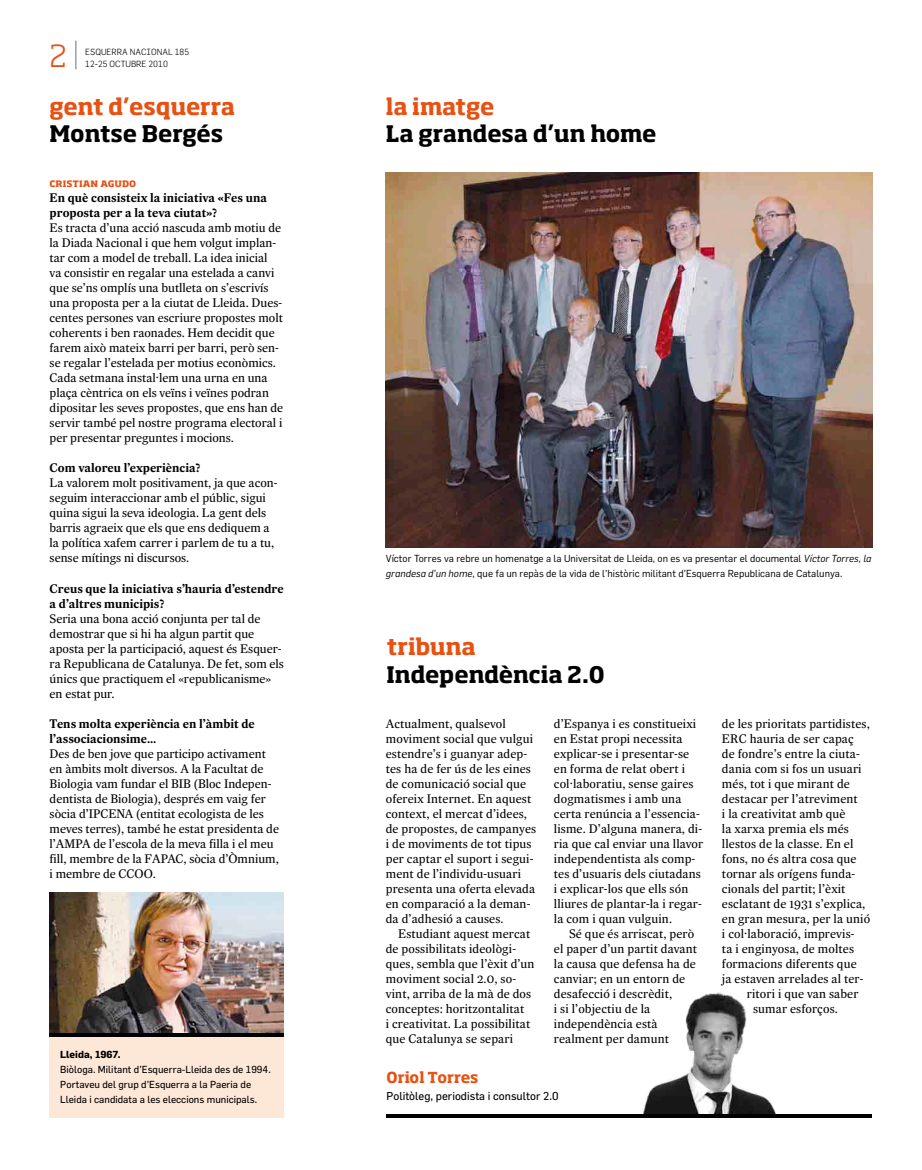
<style>
.page{position:relative;width:922px;height:1170px;background:#fff}
.page>*{position:absolute;margin:0;border:0;box-sizing:border-box;transform-origin:0 0}
.t1{font:300 30px "Soho Std";color:#e75112}
.t2{font:700 22.5px "Soho Std";letter-spacing:-.005em;color:#000}
.t3{font:700 22.5px "Soho Std";letter-spacing:-.005em;color:#e75112}
.t4{font:700 15px "Soho Std";letter-spacing:-.005em;color:#e75112}
.t5{font:12.5px/15px "Expresso Texto";letter-spacing:.01em;color:#000}
.t6{font:700 12.5px/15px "Expresso Texto";color:#000}
.t7{font:11.25px "Flama";color:#000}
.t8{font:700 11.25px "Soho Std";color:#e75112}
.t9{font:10px/15px "Flama";color:#000}
.t10{font:10px/15px "Flama";color:#000}
.t11{font:700 10px "Flama";color:#000}
.t12{font:300 8.75px/12.5px "Flama";color:#000}
.s1{font-weight:100;color:#000}
.s2{font-style:italic}
</style>
<div class="page">
<img style="left:643px;top:992px;width:133px;height:122px">
<hr style="left:386px;top:1114px;width:486px;height:3px;background:#000">
<img style="left:386px;top:172px;width:486px;height:375px">
<img style="left:50px;top:892px;width:233px;height:140px">
<div style="left:50px;top:1032px;width:234px;height:85px;background:#fde8d8"></div>
<svg style="left:50px;top:1032px;width:234px;height:4px"></svg>
<h1 class="t1" style="left:50px;top:37px;width:31px">2<span class="s1">|</span></h1>
<p class="t12" style="left:85px;top:45px;width:105px">ESQUERRA NACIONAL 185<br>12-25 OCTUBRE 2010</p>
<h2 class="t3" style="left:50px;top:92px;width:187px">GENT D’ESQUERRA</h2>
<h2 class="t2" style="left:50px;top:119px;width:175px">MONTSE BERGÉS</h2>
<p class="t8" style="left:50px;top:176px;width:88px">CRISTIAN AGUDO</p>
<p class="t6" style="left:50px;top:190px;width:219px">En què consisteix la iniciativa «Fes una proposta per a la teva ciutat»?</p>
<p class="t5" style="left:50px;top:220px;width:235px">Es tracta d’una acció nascuda amb motiu de la Diada Nacional i que hem volgut implan&shy;tar com a model de treball. La idea inicial<br>va consistir en regalar una estelada a canvi que se’ns omplís una butlleta on s’escrivís una proposta per a la ciutat de Lleida. Dues&shy;centes persones van escriure propostes molt coherents i ben raonades. Hem decidit que farem això mateix barri per barri, però sen&shy;se regalar l’estelada per motius econòmics.<br>Cada setmana instal·lem una urna en una plaça cèntrica on els veïns i veïnes podran dipositar les seves propostes, que ens han de servir també pel nostre programa electoral i per presentar preguntes i mocions.</p>
<p class="t6" style="left:50px;top:460px;width:152px">Com valoreu l’experiència?</p>
<p class="t5" style="left:50px;top:475px;width:229px">La valorem molt positivament, ja que acon&shy;seguim interaccionar amb el públic, sigui quina sigui la seva ideologia. La gent dels barris agraeix que els que ens dediquem a la política xafem carrer i parlem de tu a tu, sense mítings ni discursos.</p>
<p class="t6" style="left:50px;top:580px;width:235px">Creus que la iniciativa s’hauria d’estendre a d’altres municipis?</p>
<p class="t5" style="left:50px;top:610px;width:236px">Seria una bona acció conjunta per tal de demostrar que si hi ha algun partit que aposta per la participació, aquest és Esquer&shy;ra Republicana de Catalunya. De fet, som els únics que practiquem el «republicanisme» en estat pur.</p>
<p class="t6" style="left:50px;top:715px;width:207px">Tens molta experiència en l’àmbit de l’associacionsime...</p>
<p class="t5" style="left:50px;top:745px;width:231px">Des de ben jove que participo activament en àmbits molt diversos. A la Facultat de Biologia vam fundar el BIB (Bloc Indepen&shy;dentista de Biologia), després em vaig fer sòcia d’IPCENA (entitat ecologista de les meves terres), també he estat presidenta de l’AMPA de l’escola de la meva filla i el meu fill, membre de la FAPAC, sòcia d’Òmnium, i membre de CCOO.</p>
<p class="t11" style="left:60px;top:1048px;width:62px">Lleida, 1967.</p>
<p class="t10" style="left:60px;top:1061px;width:212px">Biòloga. Militant d’Esquerra-Lleida des de 1994.<br>Portaveu del grup d’Esquerra a la Paeria de<br>Lleida i candidata a les eleccions municipals.</p>
<h2 class="t3" style="left:386px;top:92px;width:110px">LA IMATGE</h2>
<h2 class="t2" style="left:386px;top:119px;width:272px">LA GRANDESA D’UN HOME</h2>
<p class="t9" style="left:386px;top:551px;width:487px">Víctor Torres va rebre un homenatge a la Universitat de Lleida, on es va presentar el documental <span class="s2">Víctor Torres, la grandesa d’un home</span>, que fa un repàs de la vida de l’històric militant d’Esquerra Republicana de Catalunya.</p>
<h2 class="t3" style="left:386px;top:632px;width:91px">TRIBUNA</h2>
<h2 class="t2" style="left:386px;top:659px;width:220px">INDEPENDÈNCIA 2.0</h2>
<p class="t5" style="left:386px;top:715px;width:152px">Actualment, qualsevol moviment social que vulgui estendre’s i guanyar adep&shy;tes ha de fer ús de les eines de comunicació social que ofereix Internet. En aquest context, el mercat d’idees, de propostes, de campanyes i de moviments de tot tipus per captar el suport i segui&shy;ment de l’individu-usuari presenta una oferta elevada en comparació a la deman&shy;da d’adhesió a causes.</p>
<p class="t5" style="left:386px;top:925px;width:150px;text-indent:12px">Estudiant aquest mercat de possibilitats ideològi&shy;ques, sembla que l’èxit d’un moviment social 2.0, so&shy;vint, arriba de la mà de dos conceptes: horitzontalitat<br>i creativitat. La possibilitat que Catalunya se separi</p>
<p class="t5" style="left:553px;top:715px;width:151px">d’Espanya i es constitueixi en Estat propi necessita explicar-se i presentar-se en forma de relat obert i col·laboratiu, sense gaires dogmatismes i amb una certa renúncia a l’essencia&shy;lisme. D’alguna manera, di&shy;ria que cal enviar una llavor independentista als comp&shy;tes d’usuaris dels ciutadans i explicar-los que ells són lliures de plantar-la i regar&shy;la com i quan vulguin.</p>
<p class="t5" style="left:553px;top:925px;width:145px;text-indent:15px">Sé que és arriscat, però el paper d’un partit davant la causa que defensa ha de canviar; en un entorn de desafecció i descrèdit,<br>i si l’objectiu de la independència està realment per damunt</p>
<p class="t4" style="left:386px;top:1067px;width:93px">ORIOL TORRES</p>
<p class="t7" style="left:386px;top:1089px;width:173px">Politòleg, periodista i consultor 2.0</p>
<p class="t5" style="left:721px;top:715px;width:149px">de les prioritats partidistes,</p>
<p class="t5" style="left:721px;top:730px;width:133px">ERC hauria de ser capaç</p>
<p class="t5" style="left:721px;top:745px;width:139px">de fondre’s entre la ciuta-</p>
<p class="t5" style="left:721px;top:760px;width:141px">dania com si fos un usuari</p>
<p class="t5" style="left:721px;top:775px;width:129px">més, tot i que mirant de</p>
<p class="t5" style="left:721px;top:790px;width:137px">destacar per l’atreviment</p>
<p class="t5" style="left:721px;top:805px;width:125px">i la creativitat amb què</p>
<p class="t5" style="left:721px;top:820px;width:128px">la xarxa premia els més</p>
<p class="t5" style="left:721px;top:835px;width:133px">llestos de la classe. En el</p>
<p class="t5" style="left:721px;top:850px;width:136px">fons, no és altra cosa que</p>
<p class="t5" style="left:721px;top:865px;width:135px">tornar als orígens funda-</p>
<p class="t5" style="left:721px;top:880px;width:125px">cionals del partit; l’èxit</p>
<p class="t5" style="left:721px;top:895px;width:145px">esclatant de 1931 s’explica,</p>
<p class="t5" style="left:721px;top:910px;width:150px">en gran mesura, per la unió</p>
<p class="t5" style="left:721px;top:925px;width:134px">i col·laboració, imprevis-</p>
<p class="t5" style="left:721px;top:940px;width:134px">ta i enginyosa, de moltes</p>
<p class="t5" style="left:721px;top:955px;width:136px">formacions diferents que</p>
<p class="t5" style="left:721px;top:970px;width:143px">ja estaven arrelades al ter-</p>
<p class="t5" style="left:746px;top:985px;width:113px">ritori i que van saber</p>
<p class="t5" style="left:752px;top:1000px;width:86px">sumar esforços.</p>
</div>
